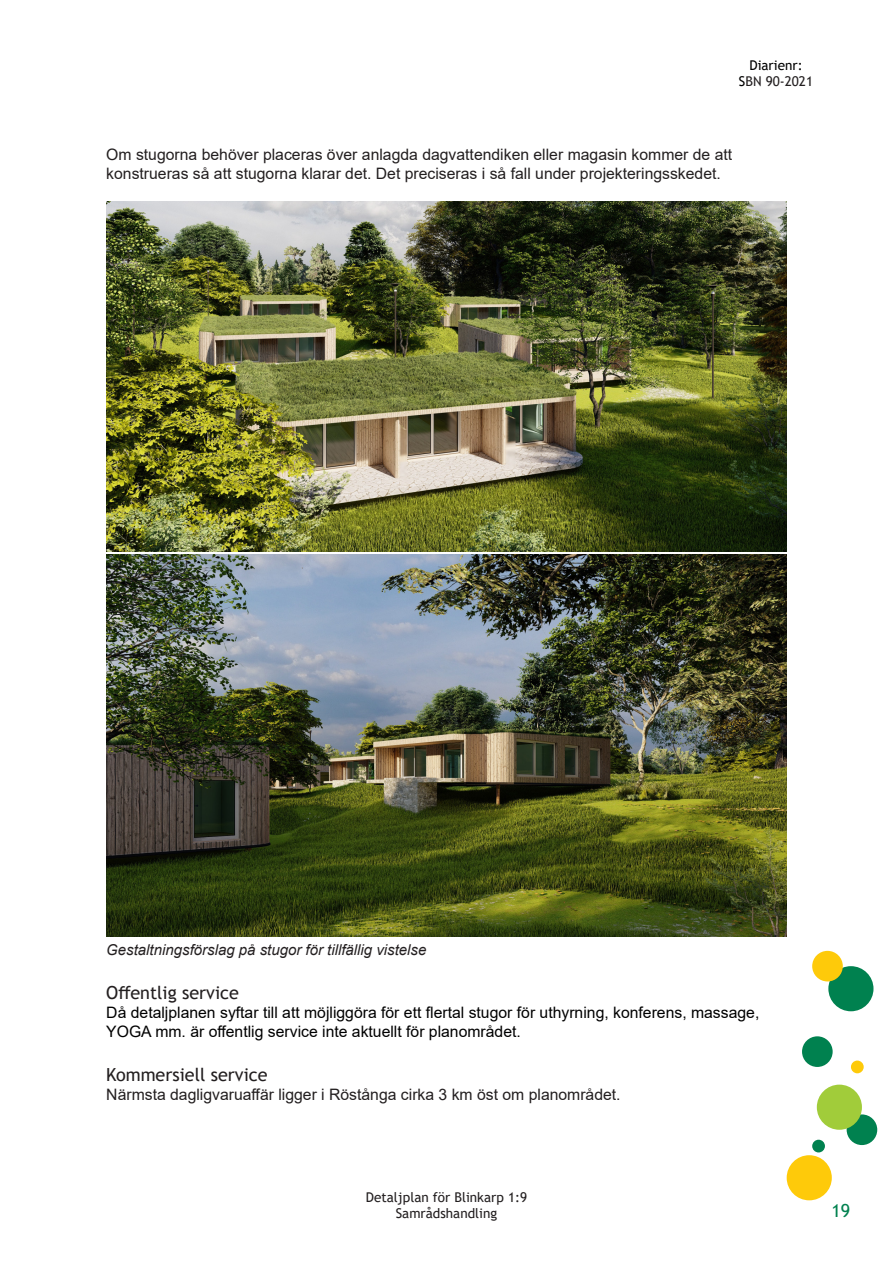
<style>
.page{position:relative;width:893px;height:1263px;background:#fff}
.page>*{position:absolute;margin:0;border:0;box-sizing:border-box;transform-origin:0 0}
._3__Tredjerubrik{font:18px "Trebuchet MS";color:#231f20}
.t1{font:18px "Trebuchet MS";color:#00814f}
.Brödtext{font:15.75px/18.9px "Arial";color:#231f20}
.Brödtext-2{font:15.75px/18.9px "Arial";color:#000001}
.Brödtext-3{font:italic 15px "Arial";color:#231f20}
.t2{font:13.5px/16.2px "Trebuchet MS";color:#231f20;text-align:center}
.t3{font:13.5px/16.2px "Trebuchet MS";color:#000;text-align:center}
.s1{color:#231f20}
</style>
<div class="page">
<div style="left:847px;top:1114px;width:30px;height:31px;background:#00814f;border-radius:50%"></div>
<div style="left:812px;top:1140px;width:13px;height:12px;background:#00814f;border-radius:50%"></div>
<div style="left:787px;top:1155px;width:45px;height:45px;background:#feca0a;border-radius:50%"></div>
<div style="left:851px;top:1060px;width:13px;height:13px;background:#feca0a;border-radius:50%"></div>
<div style="left:828px;top:966px;width:45px;height:45px;background:#00814f;border-radius:50%"></div>
<div style="left:802px;top:1036px;width:31px;height:31px;background:#00814f;border-radius:50%"></div>
<div style="left:812px;top:951px;width:31px;height:30px;background:#feca0a;border-radius:50%"></div>
<div style="left:817px;top:1084px;width:45px;height:46px;background:#a1cc3a;border-radius:50%"></div>
<img style="left:106px;top:201px;width:681px;height:350px">
<img style="left:106px;top:554px;width:681px;height:383px">
<p class="t3" style="left:739px;top:57px;width:76px">Diarienr:<br>S<span class="s1">BN 90-2021</span></p>
<p class="Brödtext" style="left:106px;top:145px;width:627px">Om stugorna behöver placeras över anlagda dagvattendiken eller magasin kommer de att konstrueras så att stugorna klarar det. Det preciseras i så fall under projekteringsskedet.</p>
<p class="Brödtext-3" style="left:106px;top:940px;width:322px">Gestaltningsförslag på stugor för tillfällig vistelse</p>
<p class="_3__Tredjerubrik" style="left:106px;top:981px;width:134px">Offentlig service</p>
<p class="Brödtext-2" style="left:106px;top:1003px;width:655px">Då detaljplanen syftar till att möjliggöra för ett flertal stugor för uthyrning, konferens, massage,<br>YOGA mm. är offentlig service inte aktuellt för planområdet.</p>
<p class="_3__Tredjerubrik" style="left:106px;top:1063px;width:163px">Kommersiell service</p>
<p class="Brödtext" style="left:106px;top:1084px;width:516px">Närmsta dagligvaruaffär ligger i Röstånga cirka 3 km öst om planområdet.</p>
<p class="t2" style="left:366px;top:1189px;width:163px">Detaljplan för Blinkarp 1:9<br>Samrådshandling</p>
<p class="t1" style="left:831px;top:1199px;width:20px">19</p>
</div>
